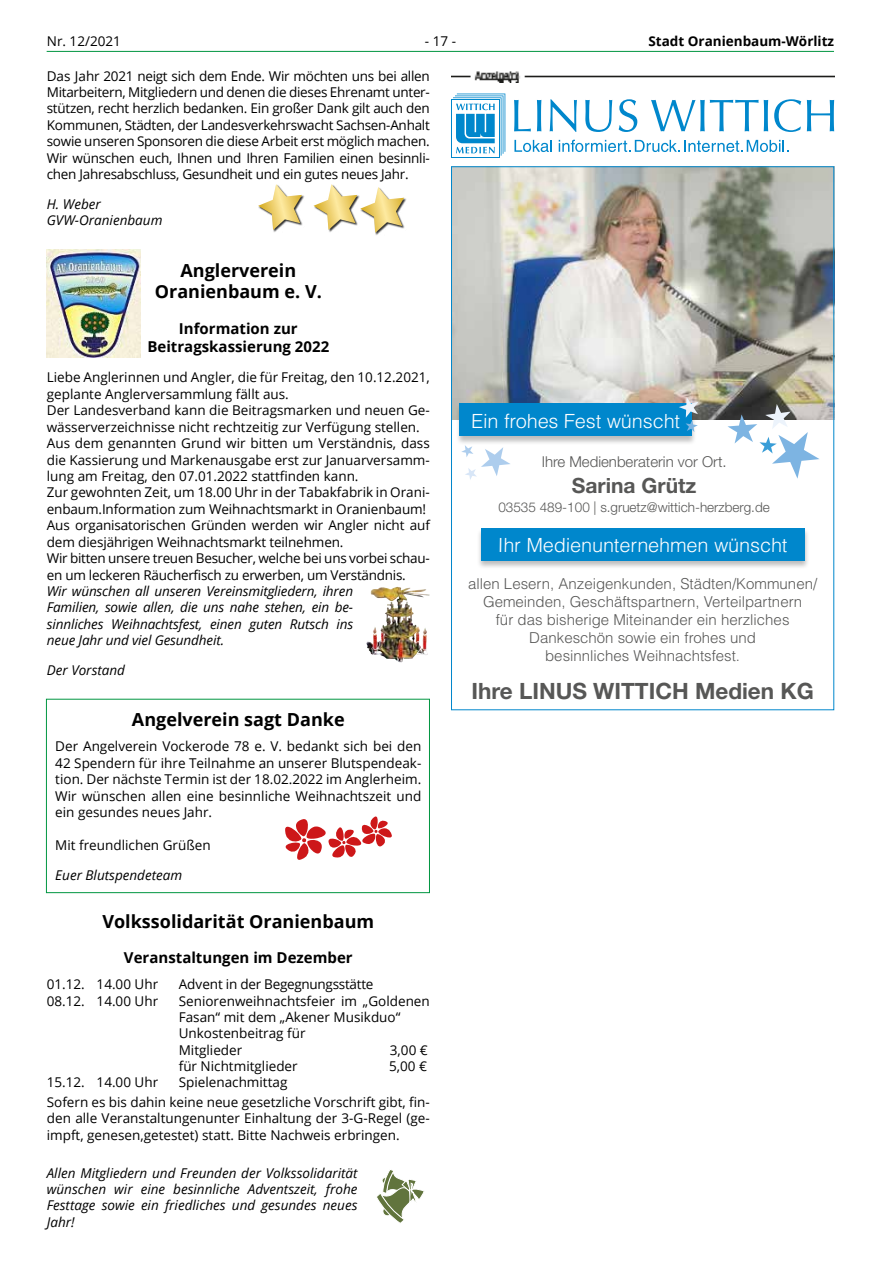
<style>
.page{position:relative;width:881px;height:1263px;background:#fff}
.page>*{position:absolute;margin:0;border:0;box-sizing:border-box;transform-origin:0 0}
.t1{font:700 22.5px "Helvetica Neue LT";color:#575756}
.t2{font:700 21px "Helvetica Neue LT";color:#575756}
.t3{font:300 19.5px "Helvetica LT";color:#fff}
.t4{font:700 18px/21.9px "Open Sans";color:#000;text-align:center}
.t5{font:300 15px/18px "Helvetica LT";color:#575756;text-align:center}
.t6{font:700 15px/18.3px "Open Sans";color:#000;text-align:center}
.t7{font:300 15px "Helvetica Neue LT";color:#575756}
.t8{font:13.5px/16.5px "Open Sans";color:#000}
.t9{font:italic 13.5px/16.5px "Open Sans";color:#000;text-align:justify}
.t10{font:300 13.5px "Helvetica Neue LT";color:#575756}
.t11{font:13.5px "Open Sans";letter-spacing:-.02em;color:#000}
.t12{font:700 13.5px "Open Sans";color:#000}
</style>
<div class="page">
<hr style="left:47px;top:51px;width:786px;height:1px;background:#009641">
<img style="left:47px;top:249px;width:94px;height:108px">
<div style="left:46px;top:699px;width:383px;height:194px;border:1px solid #009641"></div>
<svg style="left:285px;top:816px;width:107px;height:44px"></svg>
<img style="left:370px;top:587px;width:29px;height:28px">
<div style="left:376px;top:1193px;width:28px;height:30px;border:1px solid #fff;border-radius:4px"></div>
<svg style="left:379px;top:1170px;width:45px;height:50px"></svg>
<div style="left:360px;top:187px;width:46px;height:48px;background:#000;opacity:.8"></div>
<div style="left:258px;top:184px;width:46px;height:49px;background:#000;opacity:.8"></div>
<svg style="left:258px;top:184px;width:44px;height:46px"></svg>
<svg style="left:313px;top:184px;width:91px;height:49px"></svg>
<img style="left:453px;top:168px;width:378px;height:251px">
<svg style="left:514px;top:100px;width:16px;height:31px"></svg>
<svg style="left:537px;top:100px;width:4px;height:31px"></svg>
<svg style="left:549px;top:99px;width:27px;height:33px"></svg>
<svg style="left:585px;top:100px;width:27px;height:32px"></svg>
<svg style="left:618px;top:99px;width:19px;height:33px"></svg>
<svg style="left:651px;top:100px;width:116px;height:31px"></svg>
<svg style="left:774px;top:99px;width:26px;height:33px"></svg>
<svg style="left:806px;top:100px;width:27px;height:31px"></svg>
<div style="left:451px;top:99px;width:48px;height:59px;background:#0087cc"></div>
<div style="left:452px;top:100px;width:46px;height:57px;background:#fff"></div>
<svg style="left:453px;top:94px;width:52px;height:62px"></svg>
<svg style="left:514px;top:140px;width:37px;height:12px"></svg>
<svg style="left:558px;top:140px;width:230px;height:12px"></svg>
<div style="left:455px;top:403px;width:242px;height:42px;background:#000;opacity:.26"></div>
<div style="left:459px;top:404px;width:232px;height:32px;background:#0087cc"></div>
<svg style="left:461px;top:445px;width:49px;height:35px"></svg>
<svg style="left:727px;top:404px;width:92px;height:75px"></svg>
<svg style="left:678px;top:397px;width:20px;height:35px"></svg>
<div style="left:476px;top:528px;width:333px;height:42px;background:#000;opacity:.26"></div>
<div style="left:480px;top:528px;width:324px;height:33px;background:#0087cc"></div>
<img style="left:451px;top:71px;width:382px;height:12px">
<p class="t8" style="left:47px;top:33px;width:76px">Nr. 12/2021</p>
<p class="t8" style="left:425px;top:33px;width:33px">- 17 -</p>
<p class="t12" style="left:648px;top:32px;width:187px">Stadt Oranienbaum-Wörlitz</p>
<p class="t8" style="left:47px;top:67px;width:384px;text-align:justify">Das Jahr 2021 neigt sich dem Ende. Wir möchten uns bei allen Mitarbeitern, Mitgliedern und denen die dieses Ehrenamt unter&shy;stützen, recht herzlich bedanken. Ein großer Dank gilt auch den Kommunen, Städten, der Landesverkehrswacht Sachsen-Anhalt sowie unseren Sponsoren die diese Arbeit erst möglich machen.<br>Wir wünschen euch, Ihnen und Ihren Familien einen besinnli&shy;chen Jahresabschluss, Gesundheit und ein gutes neues Jahr.</p>
<p class="t9" style="left:47px;top:195px;width:117px">H. Weber<br>GVW-Oranienbaum</p>
<h3 class="t4" style="left:155px;top:259px;width:168px">Anglerverein<br>Oranienbaum e. V.</h3>
<p class="t6" style="left:147px;top:319px;width:183px">Information zur<br>Beitragskassierung 2022</p>
<p class="t8" style="left:47px;top:369px;width:384px">Liebe Anglerinnen und Angler, die für Freitag, den 10.12.2021, geplante Anglerversammlung fällt aus.<br>Der Landesverband kann die Beitragsmarken und neuen Ge&shy;wässerverzeichnisse nicht rechtzeitig zur Verfügung stellen.<br>Aus dem genannten Grund wir bitten um Verständnis, dass die Kassierung und Markenausgabe erst zur Januarversamm&shy;lung am Freitag, den 07.01.2022 stattfinden kann.<br>Zur gewohnten Zeit, um 18.00 Uhr in der Tabakfabrik in Orani&shy;enbaum.Information zum Weihnachtsmarkt in Oranienbaum!<br>Aus organisatorischen Gründen werden wir Angler nicht auf dem diesjährigen Weihnachtsmarkt teilnehmen.<br>Wir bitten unsere treuen Besucher, welche bei uns vorbei schau&shy;en um leckeren Räucherfisch zu erwerben, um Verständnis.</p>
<p class="t9" style="left:47px;top:582px;width:308px">Wir wünschen all unseren Vereinsmitgliedern, ihren Familien, sowie allen, die uns nahe stehen, ein be&shy;sinnliches Weihnachtsfest, einen guten Rutsch ins neue Jahr und viel Gesundheit.</p>
<p class="t9" style="left:47px;top:662px;width:80px">Der Vorstand</p>
<h3 class="t4" style="left:132px;top:708px;width:214px">Angelverein sagt Danke</h3>
<p class="t8" style="left:55px;top:738px;width:367px;text-align:justify">Der Angelverein Vockerode 78 e. V. bedankt sich bei den 42 Spendern für ihre Teilnahme an unserer Blutspendeak&shy;tion. Der nächste Termin ist der 18.02.2022 im Anglerheim.<br>Wir wünschen allen eine besinnliche Weihnachtszeit und ein gesundes neues Jahr.</p>
<p class="t8" style="left:55px;top:836px;width:157px">Mit freundlichen Grüßen</p>
<p class="t9" style="left:55px;top:866px;width:128px">Euer Blutspendeteam</p>
<h3 class="t4" style="left:102px;top:910px;width:273px">Volkssolidarität Oranienbaum</h3>
<p class="t6" style="left:124px;top:948px;width:230px">Veranstaltungen im Dezember</p>
<p class="t8" style="left:47px;top:976px;width:113px">01.12. 14.00 Uhr</p>
<p class="t11" style="left:179px;top:975px;width:196px">Advent in der Begegnungsstätte</p>
<p class="t8" style="left:47px;top:992px;width:113px">08.12. 14.00 Uhr</p>
<p class="t8" style="left:179px;top:992px;width:252px">Seniorenweihnachtsfeier im „Goldenen<br>Fasan“ mit dem „Akener Musikduo“<br>Unkostenbeitrag für<br>Mitglieder</p>
<h3 class="t3" style="left:471px;top:408px;width:211px">Ein frohes Fest wünscht</h3>
<p class="t7" style="left:541px;top:453px;width:186px">Ihre Medienberaterin vor Ort.</p>
<h2 class="t2" style="left:571px;top:472px;width:126px">Sarina Grütz</h2>
<p class="t10" style="left:498px;top:499px;width:273px">03535 489-100 | s.gruetz@wittich-herzberg.de</p>
<h3 class="t3" style="left:497px;top:533px;width:291px">Ihr Medienunternehmen wünscht</h3>
<p class="t5" style="left:468px;top:575px;width:350px">allen Lesern, Anzeigenkunden, Städten/Kommunen/ Gemeinden, Geschäftspartnern, Verteilpartnern<br>für das bisherige Miteinander ein herzliches Dankeschön sowie ein frohes und<br>besinnliches Weihnachtsfest.</p>
<h1 class="t1" style="left:471px;top:677px;width:343px">Ihre LINUS WITTICH Medien KG</h1>
<p class="t8" style="left:390px;top:1041px;width:39px">3,00 €</p>
<p class="t8" style="left:179px;top:1057px;width:120px">für Nichtmitglieder</p>
<p class="t8" style="left:389px;top:1057px;width:39px">5,00 €</p>
<p class="t8" style="left:47px;top:1072px;width:384px;line-height:19.8px;text-indent:132px">Spielenachmittag<br>Sofern es bis dahin keine neue gesetzliche Vorschrift gibt, fin-</p>
<p class="t8" style="left:47px;top:1110px;width:384px">den alle Veranstaltungenunter Einhaltung der 3-G-Regel (ge&shy;impft, genesen,getestet) statt. Bitte Nachweis erbringen.</p>
<p class="t9" style="left:47px;top:1164px;width:312px">Allen Mitgliedern und Freunden der Volkssolidarität wünschen wir eine besinnliche Adventszeit, frohe Festtage sowie ein friedliches und gesundes neues Jahr!</p>
<p class="t8" style="left:47px;top:1074px;width:113px">15.12. 14.00 Uhr</p>
</div>
